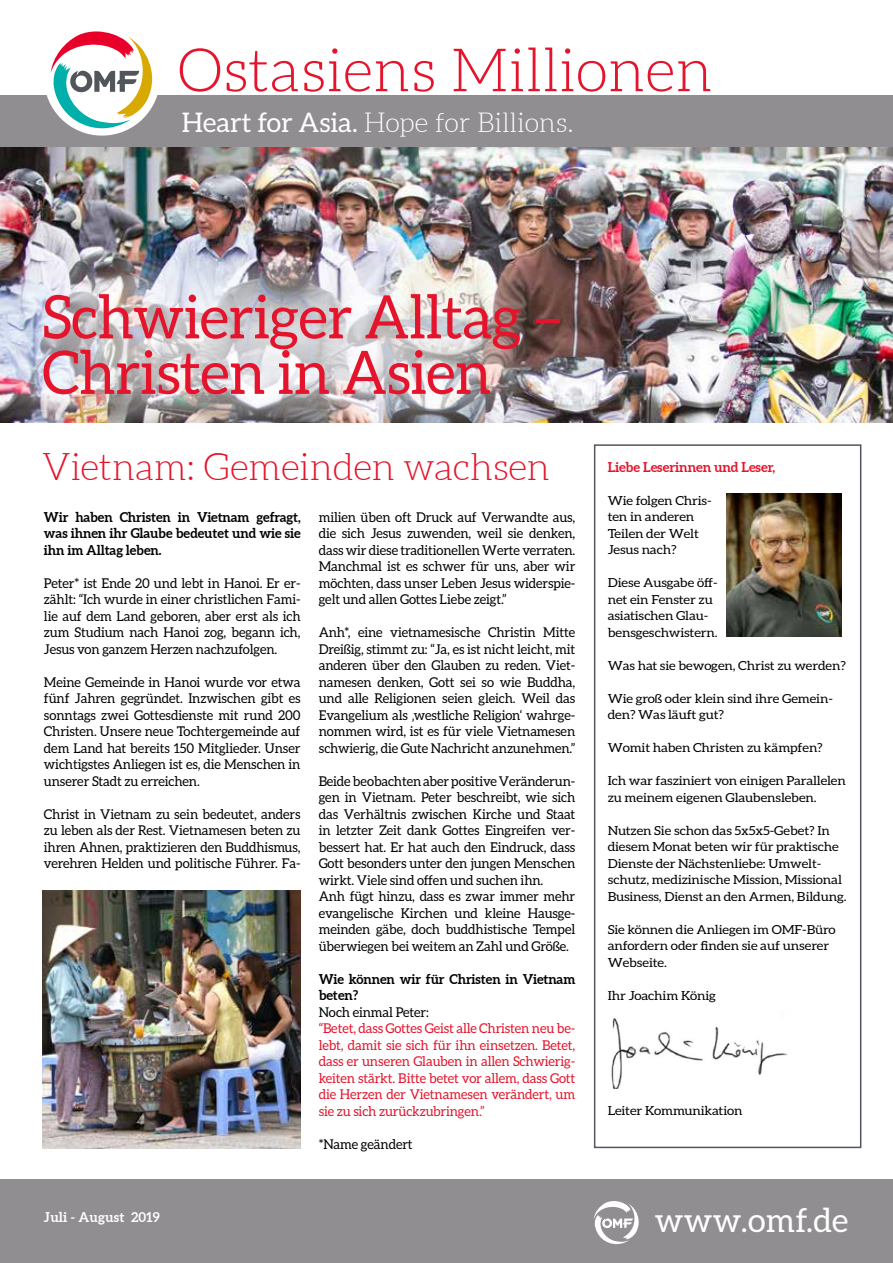
<style>
.page{position:relative;width:893px;height:1263px;background:#fff}
.page>*{position:absolute;margin:0;border:0;box-sizing:border-box;transform-origin:0 0}
.t1{font:60px/55.5px "Aleo";letter-spacing:-.01em;color:#e4142c}
.t2{font:300 60px "Aleo";color:#e4142c}
.t3{font:300 37.5px "Aleo";letter-spacing:-.01em;color:#e4142c}
.t4{font:33px "Aleo";letter-spacing:.01em;color:#fff}
.t5{font:300 27px "Aleo";color:#fff}
.t6{font:13.5px/16.5px "Aleo";letter-spacing:-.01em;color:#000;text-align:justify}
.t7{font:13.5px/16.5px "Aleo";letter-spacing:-.01em;color:#e4142c;text-align:justify}
.t8{font:700 13.5px/16.5px "Aleo";letter-spacing:-.01em;color:#000;text-align:justify}
.t9{font:700 13.5px "Aleo";letter-spacing:-.01em;color:#e4142c}
.t10{font:700 13.5px "Aleo";letter-spacing:.01em;color:#fff}
.t11{font:12.45px/16.5px "Aleo";letter-spacing:-.01em;color:#000;scale:1.09 1}
.s1{font-weight:400}
</style>
<div class="page">
<img style="left:593px;top:1010px;width:195px;height:78px">
<img style="left:0;top:147px;width:893px;height:275px">
<div style="left:0;top:96px;width:893px;height:51px;background:#918e91"></div>
<div style="left:0;top:1179px;width:893px;height:84px;background:#918e91"></div>
<div style="left:44px;top:20px;width:116px;height:116px;background:#fff;border-radius:50%"></div>
<svg style="left:51px;top:31px;width:101px;height:97px"></svg>
<svg style="left:594px;top:1201px;width:45px;height:43px"></svg>
<div style="left:594px;top:444px;width:267px;height:704px;border:2px solid #52555b"></div>
<img style="left:726px;top:493px;width:116px;height:144px">
<img style="left:43px;top:891px;width:257px;height:257px">
<img style="left:0;top:257px;width:533px;height:166px">
<h1 class="t2" style="left:178px;top:38px;width:537px">Ostasiens Millionen</h1>
<h3 class="t5" style="left:182px;top:108px;width:393px"><span class="s1">Heart for Asia.</span> Hope for Billions.</h3>
<h1 class="t1" style="left:42px;top:288px;width:522px">Schwieriger Alltag –<br>Christen in Asien</h1>
<h2 class="t3" style="left:42px;top:447px;width:510px">Vietnam: Gemeinden wachsen</h2>
<p class="t8" style="left:44px;top:508px;width:258px">Wir haben Christen in Vietnam gefragt, was ihnen ihr Glaube bedeutet und wie sie ihn im Alltag leben.</p>
<p class="t6" style="left:44px;top:575px;width:258px">Peter* ist Ende 20 und lebt in Hanoi. Er er&shy;zählt: “Ich wurde in einer christlichen Fami&shy;lie auf dem Land geboren, aber erst als ich zum Studium nach Hanoi zog, begann ich, Jesus von ganzem Herzen nachzufolgen.</p>
<p class="t6" style="left:44px;top:674px;width:258px">Meine Gemeinde in Hanoi wurde vor etwa fünf Jahren gegründet. Inzwischen gibt es sonntags zwei Gottesdienste mit rund 200<br>Christen. Unsere neue Tochtergemeinde auf dem Land hat bereits 150 Mitglieder. Unser wichtigstes Anliegen ist es, die Menschen in unserer Stadt zu erreichen.</p>
<p class="t6" style="left:44px;top:806px;width:258px">Christ in Vietnam zu sein bedeutet, anders zu leben als der Rest. Vietnamesen beten zu ihren Ahnen, praktizieren den Buddhismus, verehren Helden und politische Führer. Fa-</p>
<p class="t6" style="left:319px;top:509px;width:258px">milien üben oft Druck auf Verwandte aus, die sich Jesus zuwenden, weil sie denken, dass wir diese traditionellen Werte verraten.<br>Manchmal ist es schwer für uns, aber wir möchten, dass unser Leben Jesus widerspie&shy;gelt und allen Gottes Liebe zeigt.”</p>
<p class="t6" style="left:319px;top:624px;width:258px">Anh*, eine vietnamesische Christin Mitte Dreißig, stimmt zu: “Ja, es ist nicht leicht, mit anderen über den Glauben zu reden. Viet&shy;namesen denken, Gott sei so wie Buddha, und alle Religionen seien gleich. Weil das Evangelium als ‚westliche Religion‘ wahrge&shy;nommen wird, ist es für viele Vietnamesen schwierig, die Gute Nachricht anzunehmen.”</p>
<p class="t6" style="left:319px;top:773px;width:258px;text-align:left">Beide beobachten aber positive Veränderun&shy;gen in Vietnam. Peter beschreibt, wie sich das Verhältnis zwischen Kirche und Staat in letzter Zeit dank Gottes Eingreifen ver&shy;bessert hat. Er hat auch den Eindruck, dass Gott besonders unter den jungen Menschen wirkt. Viele sind offen und suchen ihn.<br>Anh fügt hinzu, dass es zwar immer mehr evangelische Kirchen und kleine Hausge&shy;meinden gäbe, doch buddhistische Tempel überwiegen bei weitem an Zahl und Größe.</p>
<p class="t8" style="left:319px;top:970px;width:258px">Wie können wir für Christen in Vietnam beten?</p>
<p class="t6" style="left:319px;top:1004px;width:112px">Noch einmal Peter:</p>
<p class="t7" style="left:319px;top:1020px;width:258px">“Betet, dass Gottes Geist alle Christen neu be&shy;lebt, damit sie sich für ihn einsetzen. Betet, dass er unseren Glauben in allen Schwierig&shy;keiten stärkt. Bitte betet vor allem, dass Gott die Herzen der Vietnamesen verändert, um sie zu sich zurückzubringen.”</p>
<p class="t6" style="left:319px;top:1136px;width:96px">*Name geändert</p>
<p class="t9" style="left:608px;top:459px;width:169px">Liebe Leserinnen und Leser,</p>
<p class="t11" style="left:608px;top:492px;width:97px">Wie folgen Chris&shy;ten in anderen<br>Teilen der Welt<br>Jesus nach?</p>
<p class="t11" style="left:608px;top:574px;width:103px">Diese Ausgabe öff&shy;net ein Fenster zu asiatischen Glau&shy;bensgeschwistern.</p>
<p class="t11" style="left:608px;top:657px;width:220px">Was hat sie bewogen, Christ zu werden?</p>
<p class="t11" style="left:608px;top:690px;width:208px">Wie groß oder klein sind ihre Gemein&shy;den? Was läuft gut?</p>
<p class="t11" style="left:608px;top:739px;width:199px">Womit haben Christen zu kämpfen?</p>
<p class="t11" style="left:608px;top:772px;width:220px">Ich war fasziniert von einigen Parallelen zu meinem eigenen Glaubensleben.</p>
<p class="t11" style="left:608px;top:822px;width:221px">Nutzen Sie schon das 5x5x5-Gebet? In diesem Monat beten wir für praktische Dienste der Nächstenliebe: Umwelt&shy;schutz, medizinische Mission, Missional Business, Dienst an den Armen, Bildung.</p>
<p class="t11" style="left:608px;top:921px;width:211px">Sie können die Anliegen im OMF-Büro anfordern oder finden sie auf unserer<br>Webseite.</p>
<p class="t11" style="left:608px;top:987px;width:101px">Ihr Joachim König</p>
<p class="t11" style="left:608px;top:1102px;width:125px">Leiter Kommunikation</p>
<p class="t10" style="left:44px;top:1209px;width:118px">Juli - August 2019</p>
<h3 class="t4" style="left:655px;top:1201px;width:195px">www.omf.de</h3>
</div>
